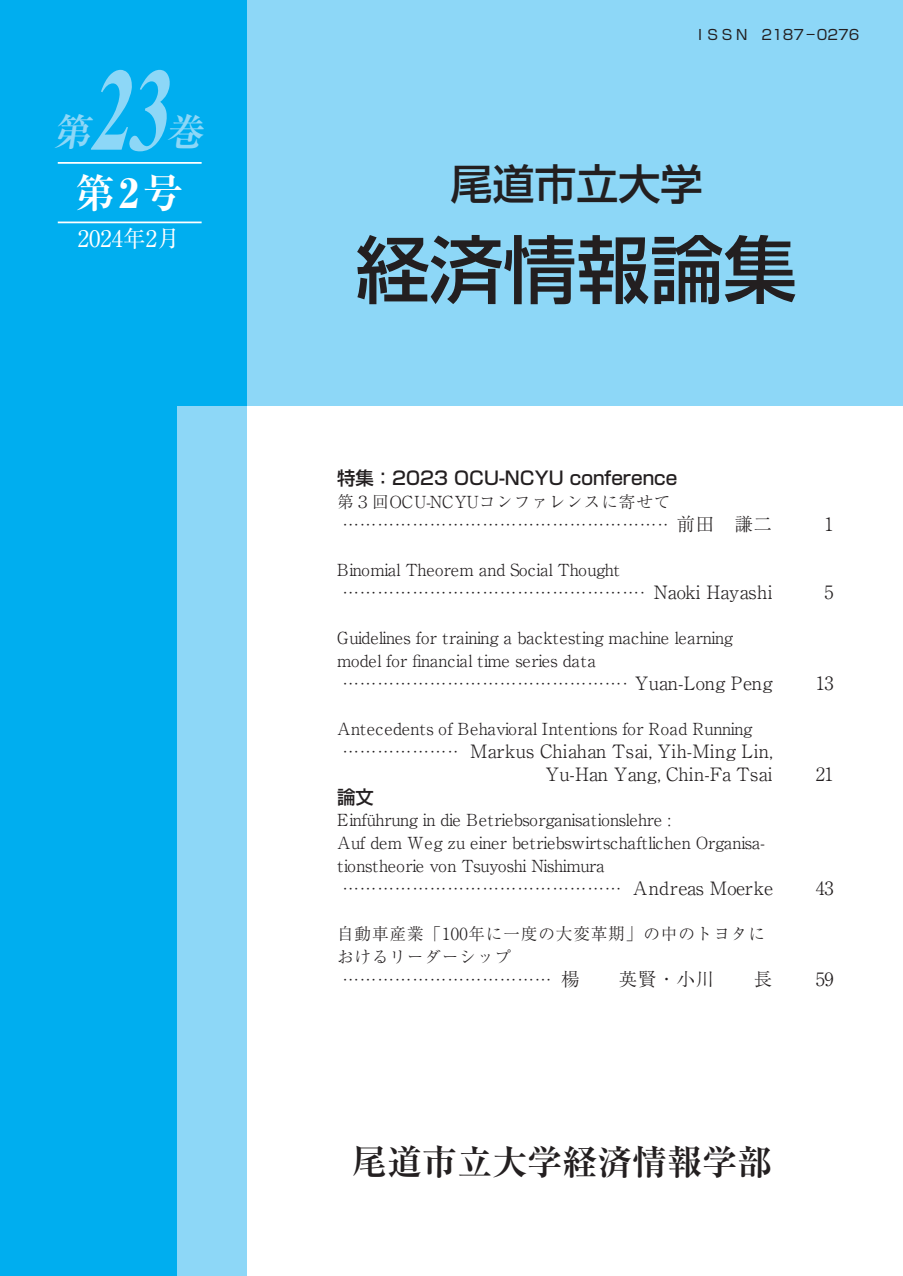
<style>
.page{position:relative;width:903px;height:1276px;background:#fff}
.page>*{position:absolute;margin:0;border:0;box-sizing:border-box;transform-origin:0 0}
.t1{font:italic 700 118.12px "Times New Roman";color:#8dd7f7;scale:.67 1}
.t2{font:73.5px "Shin Go Pro Medium 90 msp RKSJ H";color:#231f20}
.t3{font:42px "Shin Go Pro Medium 90 msp RKSJ H";color:#231f20}
.t4{font:40.25px "Ryumin Pro Bold 90 msp RKSJ H";color:#fff}
.t5{font:italic 37.98px "Ryumin Pro Bold 90 msp RKSJ H";color:#8dd7f7}
.t6{font:35px "Ryumin Pro Bold 90 msp RKSJ H";color:#231f20}
.t7{font:22.75px "Ryumin Pro Regular 90 msp RKSJ H";color:#fff}
.t8{font:18.38px/22.8px "Ryumin Pro Light 90 msp RKSJ H";letter-spacing:.01em;color:#231f20;text-align:right}
.t9{font:18.38px "Shin Go Pro Medium 90 msp RKSJ H";color:#231f20}
.t10{font:16.62px/22.8px "Ryumin Pro Light 90 msp RKSJ H";letter-spacing:-.025em;color:#231f20}
.t11{font:16.62px "Ryumin Pro Light 90 msp RKSJ H";color:#231f20}
.t12{font:16.62px/22.8px "Ryumin Pro Light 90 msp RKSJ H";letter-spacing:.025em;color:#231f20}
.t13{font:16.62px "Ryumin Pro Light 90 msp RKSJ H";letter-spacing:-.03em;color:#231f20}
.t14{font:16.62px/22.8px "Ryumin Pro Light 90 msp RKSJ H";letter-spacing:.05em;color:#231f20}
.t15{font:16.62px "Ryumin Pro Light 90 msp RKSJ H";letter-spacing:.055em;color:#231f20}
.t16{font:14px "Shin Go Pro Regular 90 msp RKSJ H";color:#231f20}
.s1{font-family:"Ryumin Pro Heavy 90 msp RKSJ H"}
</style>
<div class="page">
<div style="left:0;top:0;width:903px;height:406px;background:#8dd7f7"></div>
<div style="left:0;top:0;width:246px;height:1276px;background:#00aeef"></div>
<div style="left:177px;top:406px;width:69px;height:870px;background:#8dd7f7"></div>
<hr style="left:58px;top:221px;width:144px;height:2px;background:#fff">
<hr style="left:58px;top:162px;width:144px;height:2px;background:#fff">
<h1 class="t1" style="left:89px;top:44px;width:148px">23</h1>
<h3 class="t5" style="left:165px;top:118px;width:46px">巻</h3>
<h3 class="t5" style="left:52px;top:118px;width:46px">第</h3>
<h3 class="t4" style="left:75px;top:178px;width:110px">第<span class="s1">2</span>号</h3>
<h3 class="t7" style="left:78px;top:229px;width:104px">2024年2月</h3>
<p class="t16" style="left:693px;top:30px;width:168px">ＩＳＳＮ　2187－0276</p>
<h3 class="t3" style="left:450px;top:168px;width:253px">尾道市立大学</h3>
<h2 class="t2" style="left:356px;top:242px;width:443px">経済情報論集</h2>
<p class="t9" style="left:337px;top:471px;width:342px">特集：2023 OCU-NCYU conference</p>
<p class="t14" style="left:342px;top:492px;width:386px;text-indent:-5px">第３回OCU-NCYUコンファレンスに寄せて…………………………………………………………</p>
<p class="t10" style="left:342px;top:561px;width:351px;text-indent:-5px">Binomial Theorem and Social Thought ……………………………………………………</p>
<p class="t13" style="left:337px;top:632px;width:397px">Guidelines for training a backtesting machine learning</p>
<p class="t11" style="left:337px;top:655px;width:260px">model for financial time series data</p>
<p class="t11" style="left:342px;top:677px;width:351px">……………………………………………………</p>
<p class="t12" style="left:342px;top:720px;width:411px;text-indent:-5px">Antecedents of Behavioral Intentions for Road Running ……………………………………………………</p>
<p class="t9" style="left:337px;top:790px;width:38px">論文</p>
<p class="t10" style="left:337px;top:811px;width:335px">Einführung in die Betriebsorganisationslehre :</p>
<p class="t10" style="left:337px;top:834px;width:429px">Auf dem Weg zu einer betriebswirtschaftlichen Organisa-</p>
<p class="t10" style="left:337px;top:856px;width:269px">tionstheorie von Tsuyoshi Nishimura</p>
<p class="t11" style="left:342px;top:882px;width:421px">………………………………………………………………</p>
<p class="t15" style="left:337px;top:928px;width:429px">自動車産業「100年に一度の大変革期」の中のトヨタに</p>
<p class="t15" style="left:337px;top:950px;width:176px">おけるリーダーシップ</p>
<p class="t11" style="left:342px;top:973px;width:351px">……………………………………………………</p>
<p class="t8" style="left:677px;top:515px;width:97px">前田　謙二</p>
<p class="t8" style="left:824px;top:515px;width:11px">1</p>
<p class="t8" style="left:654px;top:583px;width:120px">Naoki Hayashi</p>
<p class="t8" style="left:824px;top:583px;width:11px">5</p>
<p class="t8" style="left:635px;top:674px;width:139px">Yuan-Long Peng</p>
<p class="t8" style="left:816px;top:674px;width:19px">13</p>
<p class="t8" style="left:470px;top:742px;width:304px">Markus Chiahan Tsai, Yih-Ming Lin,<br>Yu-Han Yang, Chin-Fa Tsai</p>
<p class="t8" style="left:816px;top:765px;width:19px">21</p>
<p class="t8" style="left:633px;top:879px;width:142px">Andreas Moerke</p>
<p class="t8" style="left:816px;top:879px;width:19px">43</p>
<p class="t8" style="left:561px;top:970px;width:212px">楊　　英賢・小川　　長</p>
<p class="t8" style="left:816px;top:970px;width:19px">59</p>
<h3 class="t6" style="left:352px;top:1148px;width:422px">尾道市立大学経済情報学部</h3>
</div>
